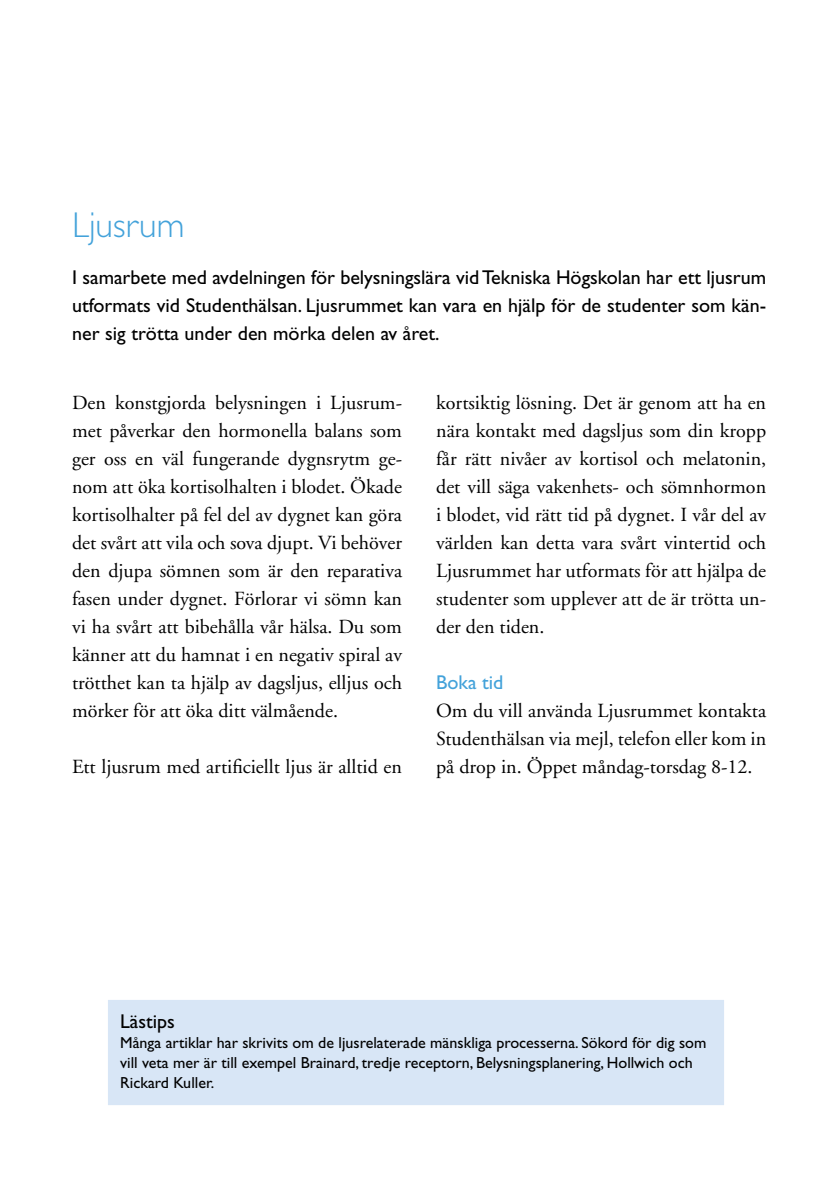
<style>
.page{position:relative;width:840px;height:1191px;background:#fff}
.page>*{position:absolute;margin:0;border:0;box-sizing:border-box;transform-origin:0 0}
.t1{font:300 36px "Gill Sans MT Std";color:#43a2da}
.t2{font:20px/28px "Adobe Garamond";color:#000;text-align:justify}
.t3{font:20px/28px "Gill Sans";color:#000;text-align:justify}
.t4{font:20px "Gill Sans";color:#43a2da}
.t5{font:16px/20px "Gill Sans";color:#000}
</style>
<div class="page">
<div style="left:107px;top:999px;width:617px;height:106px;background:#d8e6f6;border:1px solid #fff"></div>
<h1 class="t1" style="left:72px;top:203px;width:114px">Ljusrum</h1>
<p class="t3" style="left:72px;top:263px;width:695px">I samarbete med avdelningen för belysningslära vid Tekniska Högskolan har ett ljusrum utformats vid Studenthälsan. Ljusrummet kan vara en hjälp för de studenter som kän&shy;ner sig trötta under den mörka delen av året.</p>
<p class="t2" style="left:72px;top:389px;width:331px">Den konstgjorda belysningen i Ljusrum&shy;met påverkar den hormonella balans som ger oss en väl fungerande dygnsrytm ge&shy;nom att öka kortisolhalten i blodet. Ökade kortisolhalter på fel del av dygnet kan göra det svårt att vila och sova djupt. Vi behöver den djupa sömnen som är den reparativa fasen under dygnet. Förlorar vi sömn kan vi ha svårt att bibehålla vår hälsa. Du som känner att du hamnat i en negativ spiral av trötthet kan ta hjälp av dagsljus, elljus och mörker för att öka ditt välmående.</p>
<p class="t2" style="left:72px;top:753px;width:331px">Ett ljusrum med artificiellt ljus är alltid en</p>
<p class="t2" style="left:436px;top:389px;width:331px">kortsiktig lösning. Det är genom att ha en nära kontakt med dagsljus som din kropp får rätt nivåer av kortisol och melatonin, det vill säga vakenhets- och sömnhormon i blodet, vid rätt tid på dygnet. I vår del av världen kan detta vara svårt vintertid och Ljusrummet har utformats för att hjälpa de studenter som upplever att de är trötta un&shy;der den tiden.</p>
<p class="t4" style="left:436px;top:671px;width:69px">Boka tid</p>
<p class="t2" style="left:436px;top:697px;width:331px">Om du vill använda Ljusrummet kontakta Studenthälsan via mejl, telefon eller kom in på drop in. Öppet måndag-torsdag 8-12.</p>
<p class="t3" style="left:120px;top:1007px;width:56px">Lästips</p>
<p class="t5" style="left:120px;top:1033px;width:587px">Många artiklar har skrivits om de ljusrelaterade mänskliga processerna. Sökord för dig som vill veta mer är till exempel Brainard, tredje receptorn, Belysningsplanering, Hollwich och<br>Rickard Kuller.</p>
</div>
